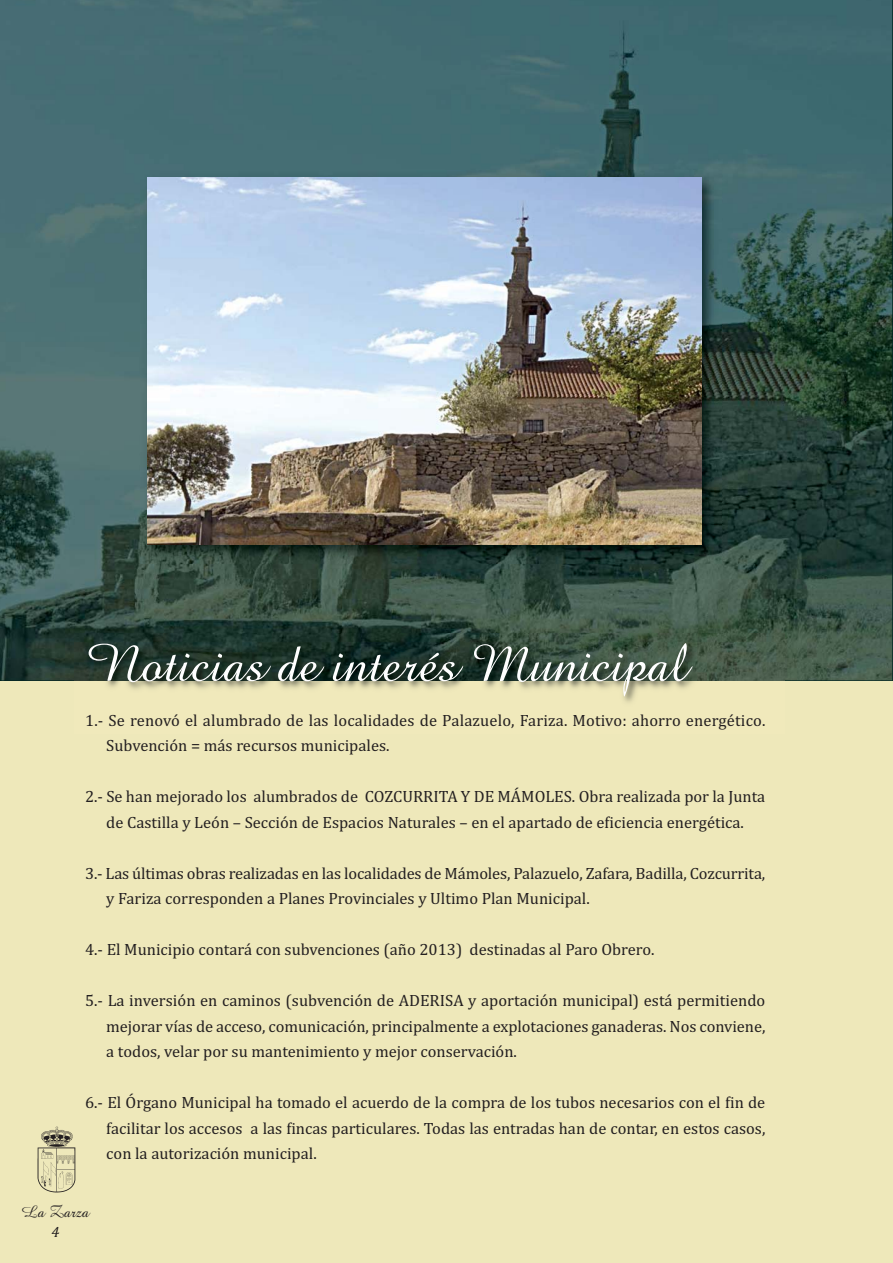
<style>
.page{position:relative;width:893px;height:1263px;background:#fff}
.page>*{position:absolute;margin:0;border:0;box-sizing:border-box;transform-origin:0 0}
.t1{font:54px "Amazone BT";color:#fff}
.t2{font:16.5px/25.5px "Cambria";color:#231f20}
.t3{font:16.5px "Amazone BT";color:#231f20}
.t4{font:italic 15px "Cambria";color:#231f20}
</style>
<div class="page">
<div style="left:0;top:680px;width:892px;height:583px;background:#eee8ba"></div>
<img style="left:0;top:0;width:892px;height:680px">
<img style="left:75px;top:633px;width:709px;height:69px">
<img style="left:37px;top:1127px;width:39px;height:66px">
<img style="left:140px;top:170px;width:581px;height:393px">
<img style="left:148px;top:177px;width:553px;height:367px">
<h1 class="t1" style="left:85px;top:646px;width:604px">Noticias de interés Municipal</h1>
<p class="t2" style="left:106px;top:709px;width:661px;text-indent:-21px">1.‐ Se renovó el alumbrado de las localidades de Palazuelo, Fariza. Motivo: ahorro energético.<br>Subvención = más recursos municipales.</p>
<p class="t2" style="left:85px;top:785px;width:682px;text-align:center">2.‐ Se han mejorado los alumbrados de COZCURRITA Y DE MÁMOLES. Obra realizada por la Junta de Castilla y León – Sección de Espacios Naturales – en el apartado de eficiencia energética.</p>
<p class="t2" style="left:106px;top:862px;width:660px;text-indent:-21px">3.‐ Las últimas obras realizadas en las localidades de Mámoles, Palazuelo, Zafara, Badilla, Cozcurrita, y Fariza corresponden a Planes Provinciales y Ultimo Plan Municipal.</p>
<p class="t2" style="left:85px;top:938px;width:571px">4.‐ El Municipio contará con subvenciones (año 2013) destinadas al Paro Obrero.</p>
<p class="t2" style="left:106px;top:989px;width:661px;text-align:justify;text-indent:-21px">5.‐ La inversión en caminos (subvención de ADERISA y aportación municipal) está permitiendo mejorar vías de acceso, comunicación, principalmente a explotaciones ganaderas. Nos conviene, a todos, velar por su mantenimiento y mejor conservación.</p>
<p class="t2" style="left:106px;top:1091px;width:661px;text-align:justify;text-indent:-21px">6.‐ El Órgano Municipal ha tomado el acuerdo de la compra de los tubos necesarios con el fin de facilitar los accesos a las fincas particulares. Todas las entradas han de contar, en estos casos, con la autorización municipal.</p>
<p class="t3" style="left:22px;top:1206px;width:69px">La Zarza</p>
<p class="t4" style="left:52px;top:1226px;width:9px">4</p>
</div>
